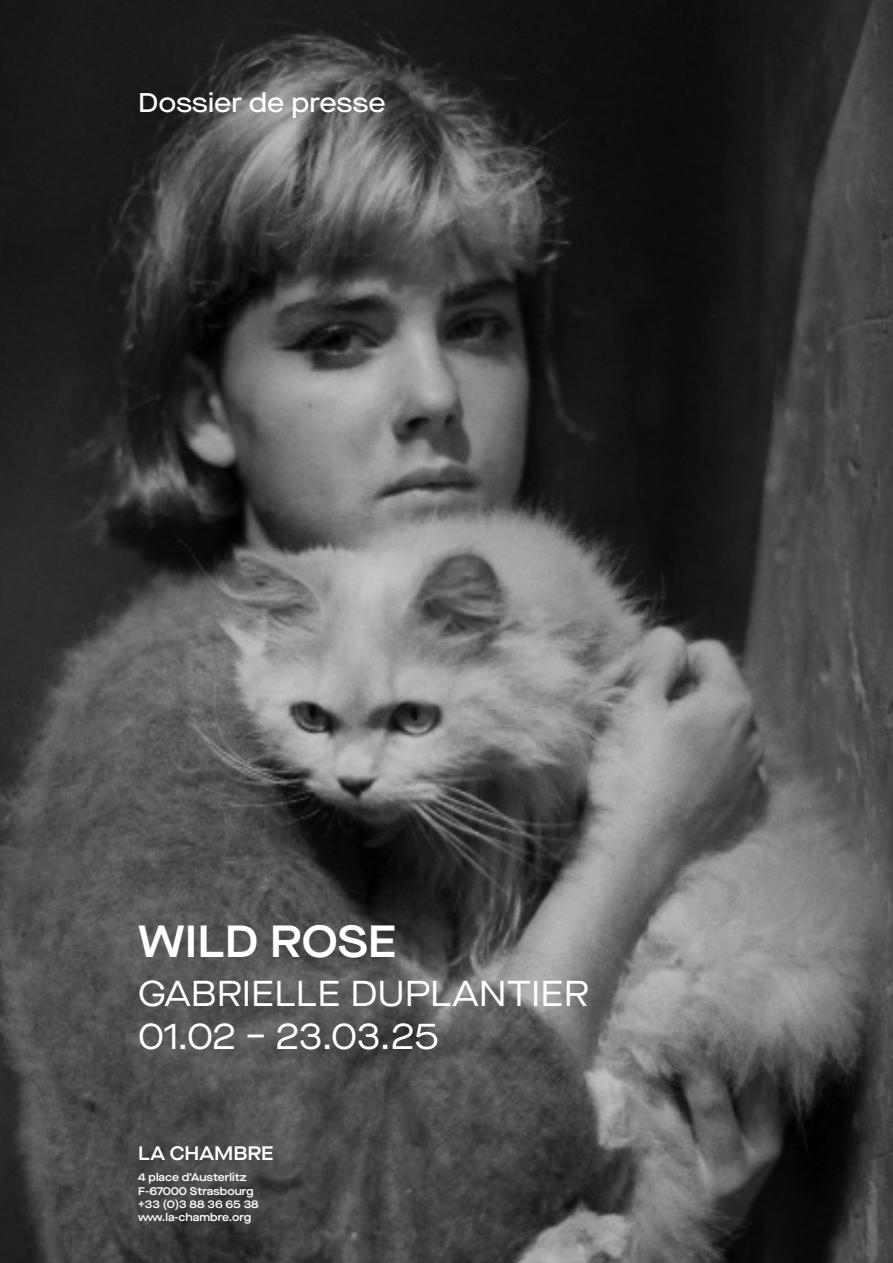
<style>
.page{position:relative;width:893px;height:1263px;background:#fff}
.page>*{position:absolute;margin:0;border:0;box-sizing:border-box;transform-origin:0 0}
.t1{font:600 45px "Maison Neue Extended";color:#fff}
.t2{font:36px "Maison Neue Extended";color:#fff}
.t3{font:500 27px "Maison Neue Extended";color:#fff}
.t4{font:600 19.5px "Maison Neue Extended";color:#fff}
.t5{font:600 11.1px/13.4px "Maison Neue Extended";color:#fff}
</style>
<div class="page">
<img style="left:0;top:0;width:893px;height:1263px">
<p class="t3" style="left:138px;top:84px;width:249px">Dossier de presse</p>
<p class="t1" style="left:138px;top:910px;width:260px">WILD ROSE</p>
<p class="t2" style="left:138px;top:970px;width:452px">GABRIELLE DUPLANTIER</p>
<p class="t2" style="left:138px;top:1013px;width:302px">01.02 – 23.03.25</p>
<p class="t4" style="left:138px;top:1140px;width:137px">LA CHAMBRE</p>
<p class="t5" style="left:138px;top:1170px;width:110px">4 place d’Austerlitz</p>
<p class="t5" style="left:138px;top:1184px;width:117px">F-67000 Strasbourg</p>
<p class="t5" style="left:138px;top:1197px;width:122px">+33 (0)3 88 36 65 38 www.la-chambre.org</p>
</div>
